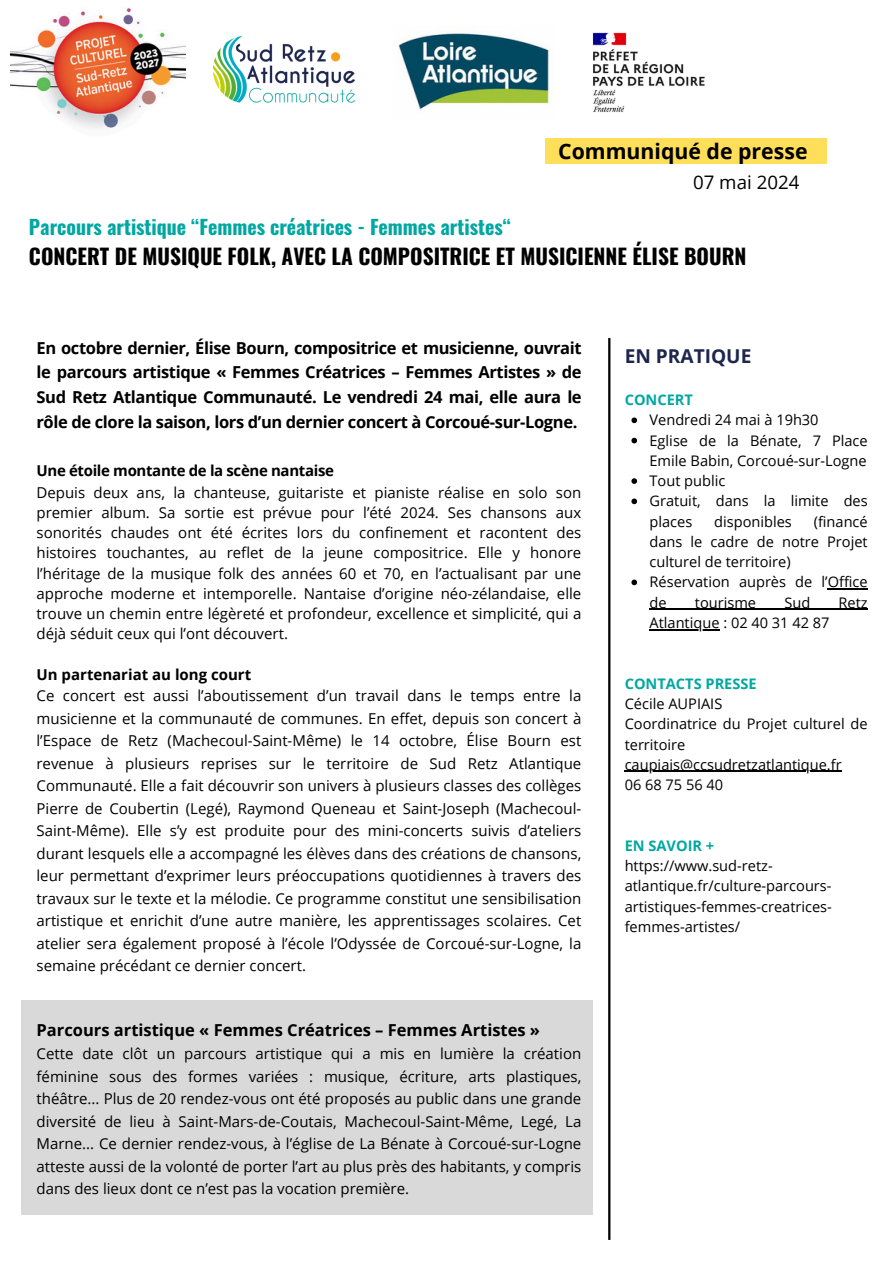
<style>
.page{position:relative;width:894px;height:1264px;background:#fff}
.page>*{position:absolute;margin:0;border:0;box-sizing:border-box;transform-origin:0 0}
.t1{font:700 21.3px "Oswald";color:#000}
.t2{font:700 21.3px "Open Sans";color:#000}
.t3{font:700 19.8px "Oswald";color:#01a7a1}
.t4{font:700 19.05px "Open Sans";color:#1d264d}
.t5{font:18.75px "Open Sans";color:#000}
.t6{font:700 16.5px/24.8px "Open Sans";color:#000;text-align:justify}
.t7{font:15px/22.4px "Open Sans";color:#000}
.t8{font:14.55px/20.2px "Open Sans";color:#000}
.t9{font:700 14.55px "Open Sans";color:#01a7a1}
.s1{font-weight:700}
</style>
<div class="page">
<img style="left:213px;top:37px;width:143px;height:66px">
<div style="left:545px;top:138px;width:281px;height:25px;background:#ffde59"></div>
<img style="left:11px;top:8px;width:174px;height:120px">
<img style="left:398px;top:33px;width:152px;height:78px">
<div style="left:21px;top:1000px;width:572px;height:215px;background:#d9d9d9"></div>
<hr style="left:608px;top:338px;width:2px;height:901px;background:#000">
<img style="left:593px;top:32px;width:112px;height:80px">
<svg style="left:631px;top:417px;width:6px;height:6px"></svg>
<svg style="left:631px;top:438px;width:6px;height:5px"></svg>
<svg style="left:631px;top:478px;width:6px;height:6px"></svg>
<svg style="left:631px;top:498px;width:6px;height:6px"></svg>
<svg style="left:631px;top:579px;width:6px;height:6px"></svg>
<hr style="left:827px;top:588px;width:40px;height:1px;background:#000">
<hr style="left:649px;top:609px;width:218px;height:1px;background:#000">
<hr style="left:649px;top:629px;width:70px;height:1px;background:#000">
<hr style="left:624px;top:771px;width:56px;height:1px;background:#000">
<hr style="left:680px;top:771px;width:161px;height:1px;background:#000">
<h6 class="t2" style="left:558px;top:136px;width:251px">Communiqué de presse</h6>
<h6 class="t5" style="left:693px;top:169px;width:108px">07 mai 2024</h6>
<h2 class="t3" style="left:29px;top:212px;width:483px">Parcours artistique “Femmes créatrices - Femmes artistes“</h2>
<h1 class="t1" style="left:29px;top:239px;width:718px">CONCERT DE MUSIQUE FOLK, AVEC LA COMPOSITRICE ET MUSICIENNE ÉLISE BOURN</h1>
<h2 class="t6" style="left:37px;top:335px;width:546px">En octobre dernier, Élise Bourn, compositrice et musicienne, ouvrait le parcours artistique « Femmes Créatrices – Femmes Artistes » de Sud Retz Atlantique Communauté. Le vendredi 24 mai, elle aura le rôle de clore la saison, lors d’un dernier concert à Corcoué-sur-Logne.</h2>
<h4 class="t7" style="left:37px;top:460px;width:546px;line-height:20.4px"><span class="s1">Une étoile montante de la scène nantaise<br></span>Depuis deux ans, la chanteuse, guitariste et pianiste réalise en solo son premier album. Sa sortie est prévue pour l’été 2024. Ses chansons aux sonorités chaudes ont été écrites lors du confinement et racontent des histoires touchantes, au reflet de la jeune compositrice. Elle y honore l’héritage de la musique folk des années 60 et 70, en l’actualisant par une approche moderne et intemporelle. Nantaise d’origine néo-zélandaise, elle trouve un chemin entre légèreté et profondeur, excellence et simplicité, qui a déjà séduit ceux qui l’ont découvert.</h4>
<h5 class="t7" style="left:37px;top:663px;width:546px"><span class="s1">Un partenariat au long court<br></span>Ce concert est aussi l’aboutissement d’un travail dans le temps entre la musicienne et la communauté de communes. En effet, depuis son concert à l’Espace de Retz (Machecoul-Saint-Même) le 14 octobre, Élise Bourn est revenue à plusieurs reprises sur le territoire de Sud Retz Atlantique Communauté. Elle a fait découvrir son univers à plusieurs classes des collèges Pierre de Coubertin (Legé), Raymond Queneau et Saint-Joseph (Machecoul-Saint-Même). Elle s’y est produite pour des mini-concerts suivis d’ateliers durant lesquels elle a accompagné les élèves dans des créations de chansons, leur permettant d’exprimer leurs préoccupations quotidiennes à travers des travaux sur le texte et la mélodie. Ce programme constitut une sensibilisation artistique et enrichit d’une autre manière, les apprentissages scolaires. Cet atelier sera également proposé à l’école l’Odyssée de Corcoué-sur-Logne, la semaine précédant ce dernier concert.</h5>
<h6 class="t6" style="left:37px;top:1016px;width:505px">Parcours artistique « Femmes Créatrices – Femmes Artistes »</h6>
<h6 class="t7" style="left:37px;top:1042px;width:546px;text-align:justify">Cette date clôt un parcours artistique qui a mis en lumière la création féminine sous des formes variées : musique, écriture, arts plastiques, théâtre... Plus de 20 rendez-vous ont été proposés au public dans une grande diversité de lieu à Saint-Mars-de-Coutais, Machecoul-Saint-Même, Legé, La Marne... Ce dernier rendez-vous, à l’église de La Bénate à Corcoué-sur-Logne atteste aussi de la volonté de porter l’art au plus près des habitants, y compris dans des lieux dont ce n’est pas la vocation première.</h6>
<p class="t4" style="left:624px;top:343px;width:128px">EN PRATIQUE</p>
<p class="t9" style="left:624px;top:389px;width:70px">CONCERT</p>
<p class="t8" style="left:649px;top:409px;width:220px">Vendredi 24 mai à 19h30<br>Eglise de la Bénate, 7 Place<br>Emile Babin, Corcoué-sur-Logne<br>Tout public<br>Gratuit, dans la limite des places</p>
<p class="t8" style="left:649px;top:511px;width:220px;text-indent:164px">(financé dans le cadre de notre Projet culturel de territoire)<br>Réservation auprès de l’Office de</p>
<p class="t8" style="left:714px;top:511px;width:79px">disponibles</p>
<p class="t8" style="left:694px;top:592px;width:63px">tourisme</p>
<p class="t8" style="left:784px;top:592px;width:27px">Sud</p>
<p class="t8" style="left:838px;top:592px;width:31px">Retz</p>
<p class="t8" style="left:649px;top:612px;width:181px">Atlantique : 02 40 31 42 87</p>
<p class="t9" style="left:624px;top:673px;width:133px">CONTACTS PRESSE</p>
<p class="t8" style="left:624px;top:693px;width:244px">Cécile AUPIAIS<br>Coordinatrice du Projet culturel de territoire caupiais@ccsudretzatlantique.fr<br>06 68 75 56 40</p>
<p class="t9" style="left:624px;top:835px;width:91px">EN SAVOIR +</p>
<p class="t8" style="left:624px;top:855px;width:209px">https://www.sud-retz&shy;atlantique.fr/culture-parcours&shy;artistiques-femmes-creatrices&shy;femmes-artistes/</p>
</div>
